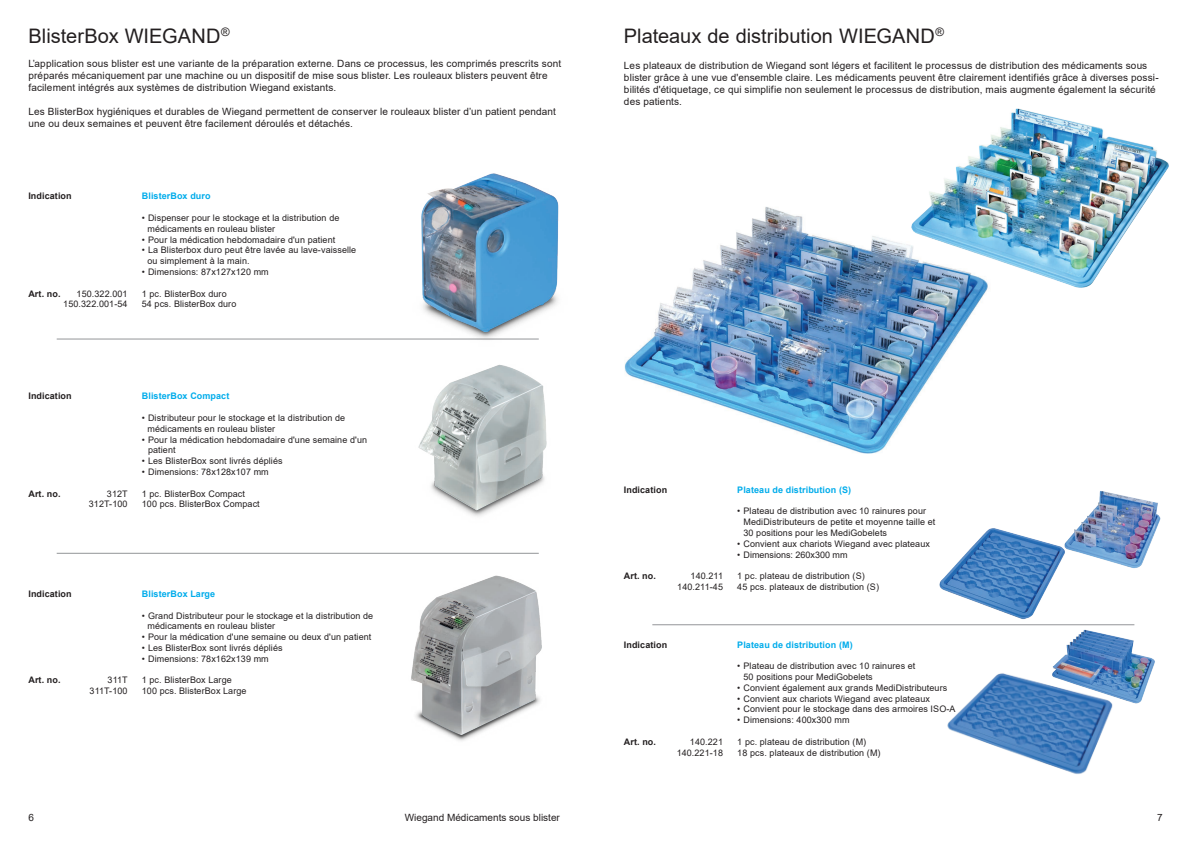
<style>
.page{position:relative;width:1191px;height:842px;background:#fff}
.page>*{position:absolute;margin:0;border:0;box-sizing:border-box;transform-origin:0 0}
.t1{font:20px "Arial";color:#231f20}
.t2{font:10px/12px "Arial";letter-spacing:.015em;color:#231f20}
.t3{font:9px/10.8px "Arial";letter-spacing:.01em;color:#231f20}
.t4{font:700 9px "Arial";letter-spacing:.01em;color:#00aceb}
.t5{font:700 9px "Arial";letter-spacing:.01em;color:#231f20}
</style>
<div class="page">
<hr style="left:57px;top:339px;width:482px;height:1px;background:#939598">
<hr style="left:57px;top:553px;width:482px;height:1px;background:#939598">
<img style="left:386px;top:173px;width:173px;height:167px">
<img style="left:418px;top:364px;width:129px;height:153px">
<img style="left:411px;top:575px;width:131px;height:166px">
<hr style="left:652px;top:624px;width:482px;height:1px;background:#939598">
<img style="left:947px;top:673px;width:165px;height:101px">
<img style="left:1042px;top:629px;width:113px;height:79px">
<img style="left:932px;top:528px;width:148px;height:98px">
<img style="left:1052px;top:491px;width:109px;height:83px">
<img style="left:624px;top:207px;width:360px;height:247px">
<img style="left:902px;top:108px;width:267px;height:187px">
<h1 class="t1" style="left:28px;top:22px;width:203px">BlisterBox WIEGAND<sup>®</sup></h1>
<p class="t2" style="left:28px;top:57px;width:534px">L’application sous blister est une variante de la préparation externe. Dans ce processus, les comprimés prescrits sont préparés mécaniquement par une machine ou un dispositif de mise sous blister. Les rouleaux blisters peuvent être facilement intégrés aux systèmes de distribution Wiegand existants.</p>
<p class="t2" style="left:28px;top:105px;width:529px">Les BlisterBox hygiéniques et durables de Wiegand permettent de conserver le rouleaux blister d’un patient pendant une ou deux semaines et peuvent être facilement déroulés et détachés.</p>
<p class="t5" style="left:28px;top:190px;width:45px">Indication</p>
<p class="t4" style="left:142px;top:190px;width:70px">BlisterBox duro</p>
<p class="t3" style="left:147px;top:212px;width:193px;text-indent:-6px">• Dispenser pour le stockage et la distribution de médicaments en rouleau blister</p>
<p class="t3" style="left:142px;top:234px;width:195px">• Pour la médication hebdomadaire d'un patient</p>
<p class="t3" style="left:147px;top:245px;width:210px;text-indent:-6px">• La Blisterbox duro peut être lavée au lave-vaisselle ou simplement à la main.</p>
<p class="t3" style="left:142px;top:266px;width:128px">• Dimensions: 87x127x120 mm</p>
<p class="t5" style="left:28px;top:287px;width:34px">Art. no.</p>
<p class="t3" style="left:77px;top:288px;width:52px">150.322.001</p>
<p class="t3" style="left:142px;top:288px;width:86px">1 pc. BlisterBox duro</p>
<p class="t3" style="left:63px;top:299px;width:66px">150.322.001-54</p>
<p class="t3" style="left:142px;top:299px;width:96px">54 pcs. BlisterBox duro</p>
<p class="t5" style="left:28px;top:390px;width:45px">Indication</p>
<p class="t4" style="left:142px;top:390px;width:89px">BlisterBox Compact</p>
<p class="t3" style="left:147px;top:412px;width:199px;text-indent:-6px">• Distributeur pour le stockage et la distribution de médicaments en rouleau blister</p>
<p class="t3" style="left:148px;top:434px;width:220px;text-indent:-6px">• Pour la médication hebdomadaire d'une semaine d'un patient</p>
<p class="t3" style="left:142px;top:456px;width:142px">• Les BlisterBox sont livrés dépliés</p>
<p class="t3" style="left:142px;top:466px;width:128px">• Dimensions: 78x128x107 mm</p>
<p class="t5" style="left:28px;top:487px;width:34px">Art. no.</p>
<p class="t3" style="left:107px;top:488px;width:22px">312T</p>
<p class="t3" style="left:142px;top:488px;width:105px">1 pc. BlisterBox Compact</p>
<p class="t3" style="left:89px;top:499px;width:40px">312T-100</p>
<p class="t3" style="left:142px;top:499px;width:119px">100 pcs. BlisterBox Compact</p>
<p class="t5" style="left:28px;top:587px;width:45px">Indication</p>
<p class="t4" style="left:142px;top:587px;width:75px">BlisterBox Large</p>
<p class="t3" style="left:147px;top:610px;width:227px;text-indent:-6px">• Grand Distributeur pour le stockage et la distribution de médicaments en rouleau blister</p>
<p class="t3" style="left:142px;top:631px;width:231px">• Pour la médication d'une semaine ou deux d'un patient</p>
<p class="t3" style="left:142px;top:642px;width:142px">• Les BlisterBox sont livrés dépliés</p>
<p class="t3" style="left:142px;top:653px;width:128px">• Dimensions: 78x162x139 mm</p>
<p class="t5" style="left:28px;top:674px;width:34px">Art. no.</p>
<p class="t3" style="left:108px;top:675px;width:22px">311T</p>
<p class="t3" style="left:142px;top:675px;width:91px">1 pc. BlisterBox Large</p>
<p class="t3" style="left:90px;top:685px;width:39px">311T-100</p>
<p class="t3" style="left:142px;top:685px;width:106px">100 pcs. BlisterBox Large</p>
<h1 class="t1" style="left:624px;top:22px;width:322px">Plateaux de distribution WIEGAND<sup>®</sup></h1>
<p class="t2" style="left:624px;top:60px;width:536px">Les plateaux de distribution de Wiegand sont légers et facilitent le processus de distribution des médicaments sous blister grâce à une vue d'ensemble claire. Les médicaments peuvent être clairement identifiés grâce à diverses possi&shy;bilités d'étiquetage, ce qui simplifie non seulement le processus de distribution, mais augmente également la sécurité des patients.</p>
<p class="t5" style="left:624px;top:483px;width:45px">Indication</p>
<p class="t4" style="left:737px;top:483px;width:115px">Plateau de distribution (S)</p>
<p class="t3" style="left:743px;top:506px;width:193px;text-indent:-6px">• Plateau de distribution avec 10 rainures pour<br>MediDistributeurs de petite et moyenne taille et<br>30 positions pour les MediGobelets</p>
<p class="t3" style="left:737px;top:538px;width:194px">• Convient aux chariots Wiegand avec plateaux</p>
<p class="t3" style="left:737px;top:549px;width:112px">• Dimensions: 260x300 mm</p>
<p class="t5" style="left:624px;top:570px;width:34px">Art. no.</p>
<p class="t3" style="left:690px;top:571px;width:34px">140.211</p>
<p class="t3" style="left:737px;top:571px;width:129px">1 pc. plateau de distribution (S)</p>
<p class="t3" style="left:677px;top:581px;width:47px">140.211-45</p>
<p class="t3" style="left:737px;top:581px;width:143px">45 pcs. plateaux de distribution (S)</p>
<p class="t5" style="left:624px;top:638px;width:45px">Indication</p>
<p class="t4" style="left:737px;top:638px;width:117px">Plateau de distribution (M)</p>
<p class="t3" style="left:743px;top:660px;width:173px;text-indent:-6px">• Plateau de distribution avec 10 rainures et<br>50 positions pour MediGobelets</p>
<p class="t3" style="left:737px;top:682px;width:211px">• Convient également aux grands MediDistributeurs</p>
<p class="t3" style="left:737px;top:693px;width:194px">• Convient aux chariots Wiegand avec plateaux</p>
<p class="t3" style="left:737px;top:704px;width:220px">• Convient pour le stockage dans des armoires ISO-A</p>
<p class="t3" style="left:737px;top:714px;width:114px">• Dimensions: 400x300 mm</p>
<p class="t5" style="left:624px;top:735px;width:34px">Art. no.</p>
<p class="t3" style="left:690px;top:736px;width:35px">140.221</p>
<p class="t3" style="left:737px;top:736px;width:130px">1 pc. plateau de distribution (M)</p>
<p class="t3" style="left:676px;top:747px;width:48px">140.221-18</p>
<p class="t3" style="left:737px;top:747px;width:145px">18 pcs. plateaux de distribution (M)</p>
<p class="t2" style="left:28px;top:811px;width:7px">6</p>
<p class="t2" style="left:405px;top:811px;width:157px">Wiegand Médicaments sous blister</p>
<p class="t2" style="left:1157px;top:811px;width:7px">7</p>
</div>
